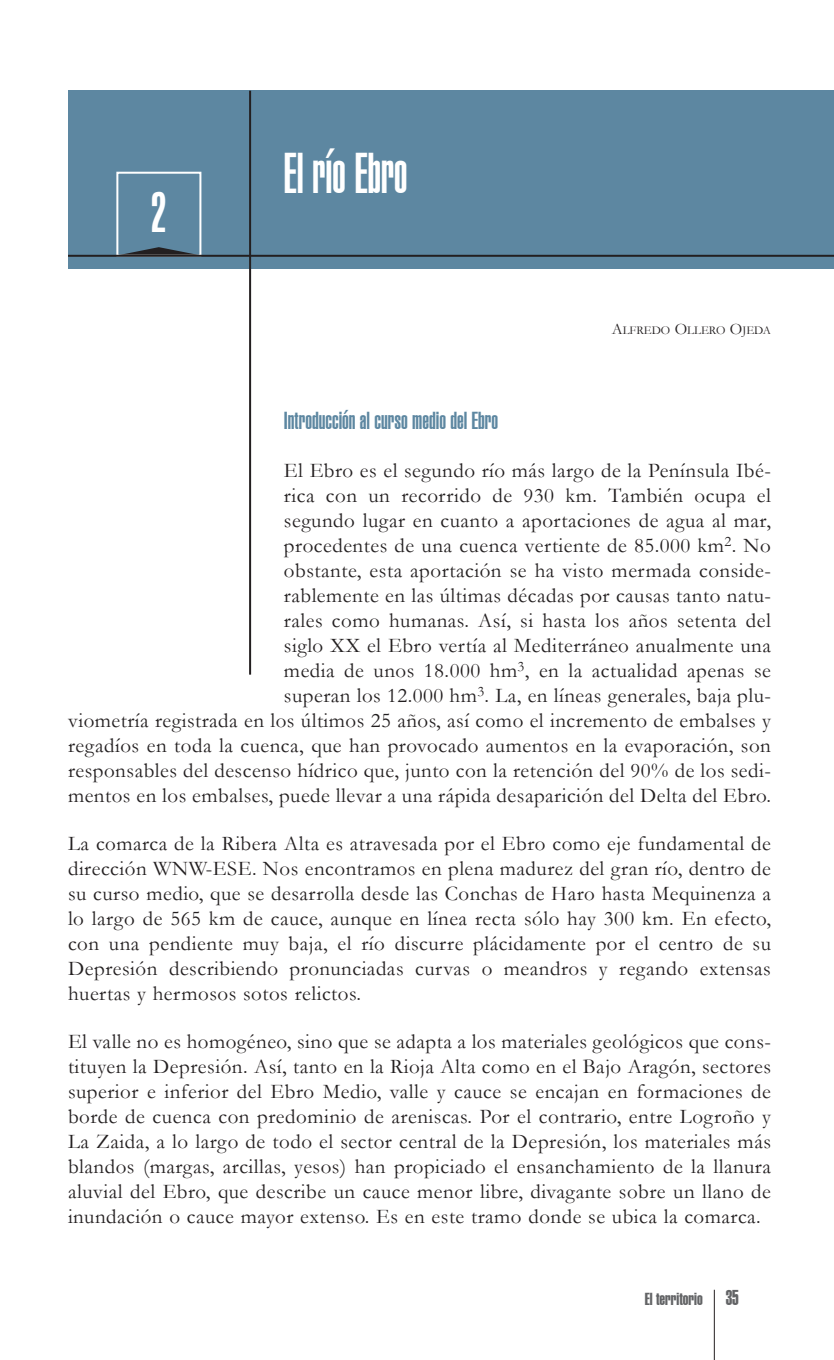
<style>
.page{position:relative;width:834px;height:1360px;background:#fff}
.page>*{position:absolute;margin:0;border:0;box-sizing:border-box;transform-origin:0 0}
.t1{font:900 extra-condensed 56px "Helvetica";color:#fff;scale:.85 1}
.t2{font:900 extra-condensed 24px "Helvetica";color:#5d87a1}
.t3{font:21px/25px "Garamond";letter-spacing:.025em;color:#231f20;text-align:justify}
.t4{font:17px "Helvetica Extra Compressed";color:#636466}
.t5{font:12px "Garamond";color:#231f20}
.s1{font-size:16px}
.s2{font-size:21px}
</style>
<div class="page">
<div style="left:68px;top:91px;width:765px;height:178px;background:#5d87a1"></div>
<hr style="left:714px;top:1290px;width:1px;height:70px;background:#231f20">
<svg style="left:125px;top:247px;width:77px;height:8px"></svg>
<hr style="left:249px;top:91px;width:2px;height:584px;background:#231f20">
<div style="left:116px;top:172px;width:85px;height:85px;border:2px solid #fff"></div>
<hr style="left:68px;top:255px;width:765px;height:2px;background:#231f20">
<h1 class="t1" style="left:151px;top:192px;width:20px">2</h1>
<h1 class="t1" style="left:283px;top:153px;width:147px">El río Ebro</h1>
<p class="t5" style="left:612px;top:323px;width:161px"><span class="s1">A</span>LFREDO <span class="s1">O</span>LLERO <span class="s1">O</span>JEDA</p>
<p class="t2" style="left:284px;top:412px;width:216px">Introducción al curso medio del Ebro</p>
<p class="t3" style="left:68px;top:458px;width:705px;text-align:right">El Ebro es el segundo río más largo de la Península Ibé-<br>rica con un recorrido de 930 km. También ocupa el<br>segundo lugar en cuanto a aportaciones de agua al mar,<br>procedentes de una cuenca vertiente de 85.000 km<sup>2</sup>. No<br>obstante, esta aportación se ha visto mermada conside-<br>rablemente en las últimas décadas por causas tanto natu-<br>rales como humanas. Así, si hasta los años setenta del<br>siglo XX el Ebro vertía al Mediterráneo anualmente una<br>media de unos 18.000 hm<sup>3</sup>, en la actualidad apenas se<br>superan los 12.000 hm<sup>3</sup>. La, en líneas generales, baja plu-<br>viometría registrada en los últimos 25 años, así como el incremento de embalses y regadíos en toda la cuenca, que han provocado aumentos en la evaporación, son responsables del descenso hídrico que, junto con la retención del 90% de los sedi&shy;mentos en los embalses, puede llevar a una rápida desaparición del Delta del Ebro.</p>
<p class="t3" style="left:68px;top:831px;width:705px">La comarca de la Ribera Alta es atravesada por el Ebro como eje fundamental de dirección WNW-ESE. Nos encontramos en plena madurez del gran río, dentro de su curso medio, que se desarrolla desde las Conchas de Haro hasta Mequinenza a lo largo de 565 km de cauce, aunque en línea recta sólo hay 300 km. En efecto, con una pendiente muy baja, el río discurre plácidamente por el centro de su Depresión describiendo pronunciadas curvas o meandros y regando extensas huertas y hermosos sotos relictos.</p>
<p class="t3" style="left:68px;top:1029px;width:705px">El valle no es homogéneo, sino que se adapta a los materiales geológicos que cons&shy;tituyen la Depresión. Así, tanto en la Rioja Alta como en el Bajo Aragón, sectores superior e inferior del Ebro Medio, valle y cauce se encajan en formaciones de borde de cuenca con predominio de areniscas. Por el contrario, entre Logroño y La Zaida, a lo largo de todo el sector central de la Depresión, los materiales más blandos (margas, arcillas, yesos) han propiciado el ensanchamiento de la llanura aluvial del Ebro, que describe un cauce menor libre, divagante sobre un llano de inundación o cauce mayor extenso. Es en este tramo donde se ubica la comarca.</p>
<p class="t4" style="left:645px;top:1293px;width:96px">El territorio <span class="s2">35</span></p>
</div>
